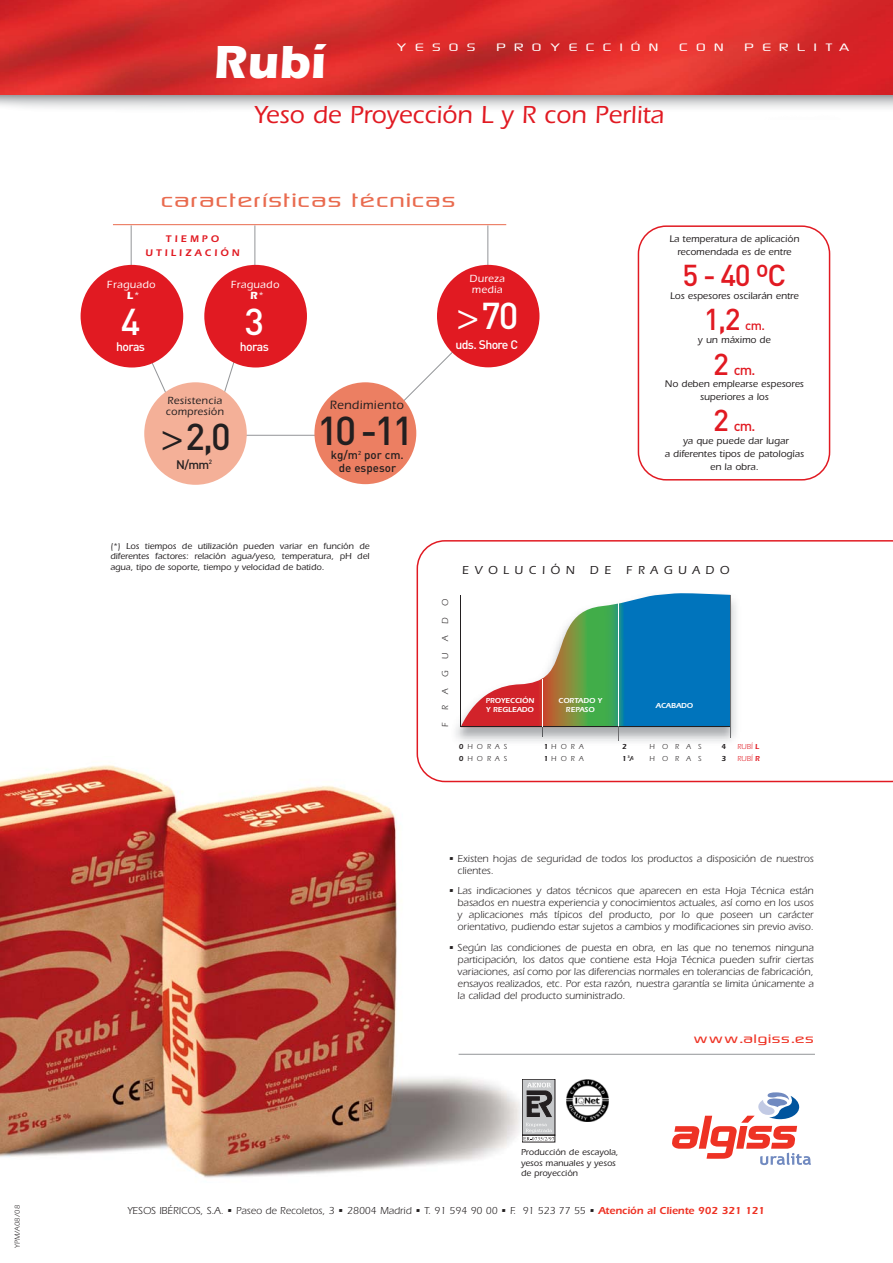
<style>
.page{position:relative;width:893px;height:1263px;background:#fff}
.page>*{position:absolute;margin:0;border:0;box-sizing:border-box;transform-origin:0 0}
.t1{font:700 48px "Itc Eras";color:#fff}
.t2{font:500 39.9px "DIN";color:#231f20}
.t3{font:500 36.9px "DIN";color:#fff}
.t4{font:500 36.9px "DIN";color:#231f20}
.t5{font:500 29.85px "DIN";color:#e11a22}
.t6{font:500 25.5px "Itc Eras";color:#e11a22}
.t7{font:21.3px "Brownsville";letter-spacing:.075em;color:#e96b4f}
.t8{font:500 14.25px "DIN";color:#e11a22}
.t9{font:13.5px "Brownsville";letter-spacing:.075em;color:#ee3224}
.t10{font:500 12.75px "DIN";color:#e11a22}
.t11{font:500 12.45px "Itc Eras";letter-spacing:.03em;color:#231f20}
.t12{font:500 12.3px "DIN";letter-spacing:-.055em;color:#fff}
.t13{font:500 12.3px "DIN";color:#231f20}
.t14{font:12px "Brownsville";letter-spacing:.71em;color:#fff}
.t15{font:500 12px "Itc Eras";letter-spacing:.47em;color:#231f20}
.t16{font:500 11.55px/12.6px "DIN";color:#231f20;text-align:center}
.t17{font:500 10.8px/11.4px "Itc Eras";letter-spacing:.03em;color:#fff;text-align:center}
.t18{font:500 10.8px/11.4px "Itc Eras";letter-spacing:.03em;color:#231f20}
.t19{font:10.5px/12px "Itc Eras";color:#231f20;text-align:justify}
.t20{font:500 9.9px/12.8px "Itc Eras";color:#231f20;text-align:center}
.t21{font:600 9.9px/14.2px "Itc Eras";letter-spacing:.315em;color:#e11a22;text-align:center}
.t22{font:500 9px/10.5px "Itc Eras";color:#231f20}
.t23{font:9px "Itc Eras";color:#231f20}
.t24{font:7.5px "Itc Eras";letter-spacing:.565em;color:#231f20}
.t25{font:600 7.5px/9px "Itc Eras";color:#fff}
.t26{font:7.5px "Itc Eras";color:#e11a22}
.t27{font:600 7.5px "Itc Eras";color:#231f20}
.t28{font:600 3.75px "Itc Eras";color:#231f20}
.s1{font-weight:700}
.s2{font-family:"Helvetica Neue";font-weight:400}
.s3{font-size:29.85px}
.s4{font-weight:600}
.s5{font-size:7.5px}
.s6{font-weight:600;color:#ee3224}
</style>
<div class="page">
<svg style="left:672px;top:1092px;width:139px;height:73px"></svg>
<img style="left:0;top:765px;width:539px;height:413px">
<img style="left:0;top:0;width:893px;height:94px">
<div style="left:522px;top:1079px;width:33px;height:56px;background:#c6c8ca"></div>
<div style="left:522px;top:1079px;width:33px;height:56px;border:1px solid #231f20"></div>
<svg style="left:527px;top:1083px;width:27px;height:34px"></svg>
<svg style="left:523px;top:1123px;width:31px;height:17px"></svg>
<img style="left:567px;top:1080px;width:42px;height:41px">
<hr style="left:459px;top:1054px;width:356px;height:1px;background:#939598">
<hr style="left:487px;top:225px;width:1px;height:46px;background:#939598">
<svg style="left:386px;top:323px;width:101px;height:98px"></svg>
<svg style="left:224px;top:363px;width:21px;height:55px"></svg>
<hr style="left:186px;top:435px;width:230px;height:1px;background:#939598">
<svg style="left:144px;top:316px;width:40px;height:110px"></svg>
<hr style="left:131px;top:225px;width:1px;height:46px;background:#939598">
<div style="left:81px;top:265px;width:102px;height:103px;background:#e11a22;border-radius:50%"></div>
<div style="left:437px;top:265px;width:102px;height:102px;background:#e11a22;border-radius:50%"></div>
<hr style="left:255px;top:225px;width:1px;height:46px;background:#939598">
<div style="left:204px;top:265px;width:103px;height:103px;background:#e11a22;border-radius:50%"></div>
<hr style="left:113px;top:224px;width:393px;height:1px;background:#e96b4f">
<div style="left:314px;top:382px;width:102px;height:102px;background:#ec7f62;border-radius:50%"></div>
<div style="left:144px;top:382px;width:103px;height:103px;background:#f4b098;border-radius:50%"></div>
<svg style="left:416px;top:540px;width:477px;height:242px"></svg>
<img style="left:452px;top:589px;width:290px;height:157px">
<hr style="left:460px;top:595px;width:1px;height:132px;background:#231f20">
<svg style="left:461px;top:593px;width:269px;height:148px"></svg>
<hr style="left:619px;top:603px;width:1px;height:123px;background:#fff">
<hr style="left:730px;top:596px;width:1px;height:142px;background:#6d6e70">
<svg style="left:638px;top:225px;width:192px;height:256px"></svg>
<p class="t24" style="left:15px;top:1248px;width:44px;rotate:-90deg">YPM/A08/08</p>
<p class="t14" style="left:397px;top:43px;width:81px">YESOS</p>
<p class="t14" style="left:497px;top:43px;width:163px">PROYECCIÓN</p>
<p class="t14" style="left:680px;top:43px;width:46px">CON</p>
<p class="t14" style="left:745px;top:43px;width:107px">PERLITA</p>
<h1 class="t1" style="left:213px;top:46px;width:114px">Rubí</h1>
<h3 class="t6" style="left:254px;top:106px;width:411px">Yeso de Proyección L y R con Perlita</h3>
<h3 class="t7" style="left:162px;top:193px;width:296px">características técnicas</h3>
<p class="t21" style="left:145px;top:233px;width:96px">TIEMPO<br>UTILIZACIÓN</p>
<p class="t17" style="left:107px;top:280px;width:50px">Fraguado<br><span class="s1">L</span>*</p>
<h3 class="t3" style="left:121px;top:309px;width:21px">4</h3>
<p class="t12" style="left:116px;top:342px;width:30px">horas</p>
<p class="t17" style="left:231px;top:280px;width:50px">Fraguado<br><span class="s1">R</span>*</p>
<h3 class="t3" style="left:245px;top:309px;width:21px">3</h3>
<p class="t12" style="left:240px;top:342px;width:30px">horas</p>
<p class="t18" style="left:166px;top:396px;width:60px">Resistencia compresión</p>
<h3 class="t4" style="left:161px;top:423px;width:71px"><span class="s2">&gt;</span>2,0</h3>
<p class="t13" style="left:176px;top:460px;width:37px">N/mm<sup>2</sup></p>
<p class="t11" style="left:330px;top:401px;width:75px">Rendimiento</p>
<h2 class="t2" style="left:317px;top:417px;width:98px">10 -11</h2>
<p class="t16" style="left:331px;top:450px;width:74px">kg/m<sup>2</sup> por cm. de espesor</p>
<p class="t17" style="left:469px;top:274px;width:37px;text-align:left">Dureza media</p>
<h3 class="t3" style="left:457px;top:303px;width:63px"><span class="s2">&gt;</span>70</h3>
<p class="t12" style="left:455px;top:340px;width:64px">uds. Shore C</p>
<p class="t20" style="left:669px;top:234px;width:131px">La temperatura de aplicación recomendada es de entre</p>
<h3 class="t5" style="left:682px;top:265px;width:105px">5 - 40 ºC</h3>
<p class="t20" style="left:670px;top:291px;width:130px">Los espesores oscilarán entre</p>
<h3 class="t5" style="left:704px;top:309px;width:38px">1,2</h3>
<p class="t10" style="left:745px;top:321px;width:21px">cm.</p>
<p class="t20" style="left:698px;top:335px;width:74px">y un máximo de</p>
<h3 class="t8" style="left:713px;top:364px;width:44px"><span class="s3">2</span> cm.</h3>
<p class="t20" style="left:665px;top:379px;width:140px">No deben emplearse espesores superiores a los</p>
<h3 class="t8" style="left:713px;top:421px;width:44px"><span class="s3">2</span> cm.</h3>
<p class="t20" style="left:665px;top:436px;width:141px">ya que puede dar lugar<br>a diferentes tipos de patologías en la obra.</p>
<p class="t22" style="left:110px;top:541px;width:261px;text-align:justify">(*) Los tiempos de utilización pueden variar en función de diferentes factores: relación agua/yeso, temperatura, pH del agua, tipo de soporte, tiempo y velocidad de batido.</p>
<p class="t23" style="left:442px;top:606px;width:9px;rotate:-90deg">O</p>
<p class="t23" style="left:442px;top:624px;width:8px;rotate:-90deg">D</p>
<p class="t23" style="left:442px;top:641px;width:7px;rotate:-90deg">A</p>
<p class="t23" style="left:442px;top:659px;width:8px;rotate:-90deg">U</p>
<p class="t23" style="left:442px;top:677px;width:8px;rotate:-90deg">G</p>
<p class="t23" style="left:442px;top:694px;width:7px;rotate:-90deg">A</p>
<p class="t23" style="left:442px;top:710px;width:6px;rotate:-90deg">R</p>
<p class="t23" style="left:442px;top:727px;width:6px;rotate:-90deg">F</p>
<p class="t15" style="left:462px;top:566px;width:114px">EVOLUCIÓN</p>
<p class="t15" style="left:590px;top:566px;width:23px">D E</p>
<p class="t15" style="left:626px;top:566px;width:105px">FRAGUADO</p>
<p class="t25" style="left:486px;top:697px;width:50px">PROYECCIÓN<br>Y REGLEADO</p>
<p class="t25" style="left:558px;top:697px;width:45px;text-align:center">CORTADO Y<br>REPASO</p>
<p class="t25" style="left:656px;top:702px;width:39px">ACABADO</p>
<p class="t24" style="left:467px;top:744px;width:41px">HORAS</p>
<p class="t24" style="left:544px;top:744px;width:41px"><span class="s4">1</span>HORA</p>
<p class="t24" style="left:650px;top:744px;width:53px">HORAS</p>
<p class="t26" style="left:738px;top:744px;width:23px">RUBÍ <span class="s4">L</span></p>
<p class="t27" style="left:459px;top:744px;width:6px">0</p>
<p class="t27" style="left:622px;top:744px;width:6px">2</p>
<p class="t27" style="left:721px;top:744px;width:6px">4</p>
<p class="t27" style="left:459px;top:756px;width:6px">0</p>
<p class="t24" style="left:544px;top:756px;width:41px"><span class="s4">1</span>HORA</p>
<p class="t27" style="left:622px;top:756px;width:6px">1</p>
<p class="t24" style="left:467px;top:756px;width:41px">HORAS</p>
<p class="t24" style="left:650px;top:756px;width:53px">HORAS</p>
<p class="t26" style="left:738px;top:756px;width:24px">RUBÍ <span class="s4">R</span></p>
<p class="t28" style="left:628px;top:757px;width:8px">3<span class="s5">/</span>4</p>
<p class="t27" style="left:721px;top:756px;width:6px">3</p>
<p class="t19" style="left:458px;top:853px;width:358px;text-indent:-9px">• Existen hojas de seguridad de todos los productos a disposición de nuestros clientes.</p>
<p class="t19" style="left:458px;top:886px;width:358px;text-indent:-9px">• Las indicaciones y datos técnicos que aparecen en esta Hoja Técnica están basados en nuestra experiencia y conocimientos actuales, así como en los usos y aplicaciones más típicos del producto, por lo que poseen un carácter orientativo, pudiendo estar sujetos a cambios y modificaciones sin previo aviso.</p>
<p class="t19" style="left:458px;top:942px;width:358px;text-indent:-9px">• Según las condiciones de puesta en obra, en las que no tenemos ninguna participación, los datos que contiene esta Hoja Técnica pueden sufrir ciertas variaciones, así como por las diferencias normales en tolerancias de fabricación, ensayos realizados, etc. Por esta razón, nuestra garantía se limita únicamente a la calidad del producto suministrado.</p>
<p class="t9" style="left:694px;top:1034px;width:122px">www.algiss.es</p>
<p class="t22" style="left:521px;top:1148px;width:99px">Producción de escayola, yesos manuales y yesos de proyección</p>
<p class="t19" style="left:127px;top:1205px;width:639px">YESOS IBÉRICOS, S.A. • Paseo de Recoletos, 3 • 28004 Madrid • T. 91 594 90 00 • F. 91 523 77 55 • <span class="s6">Atención al Cliente 902 321 121</span></p>
</div>
